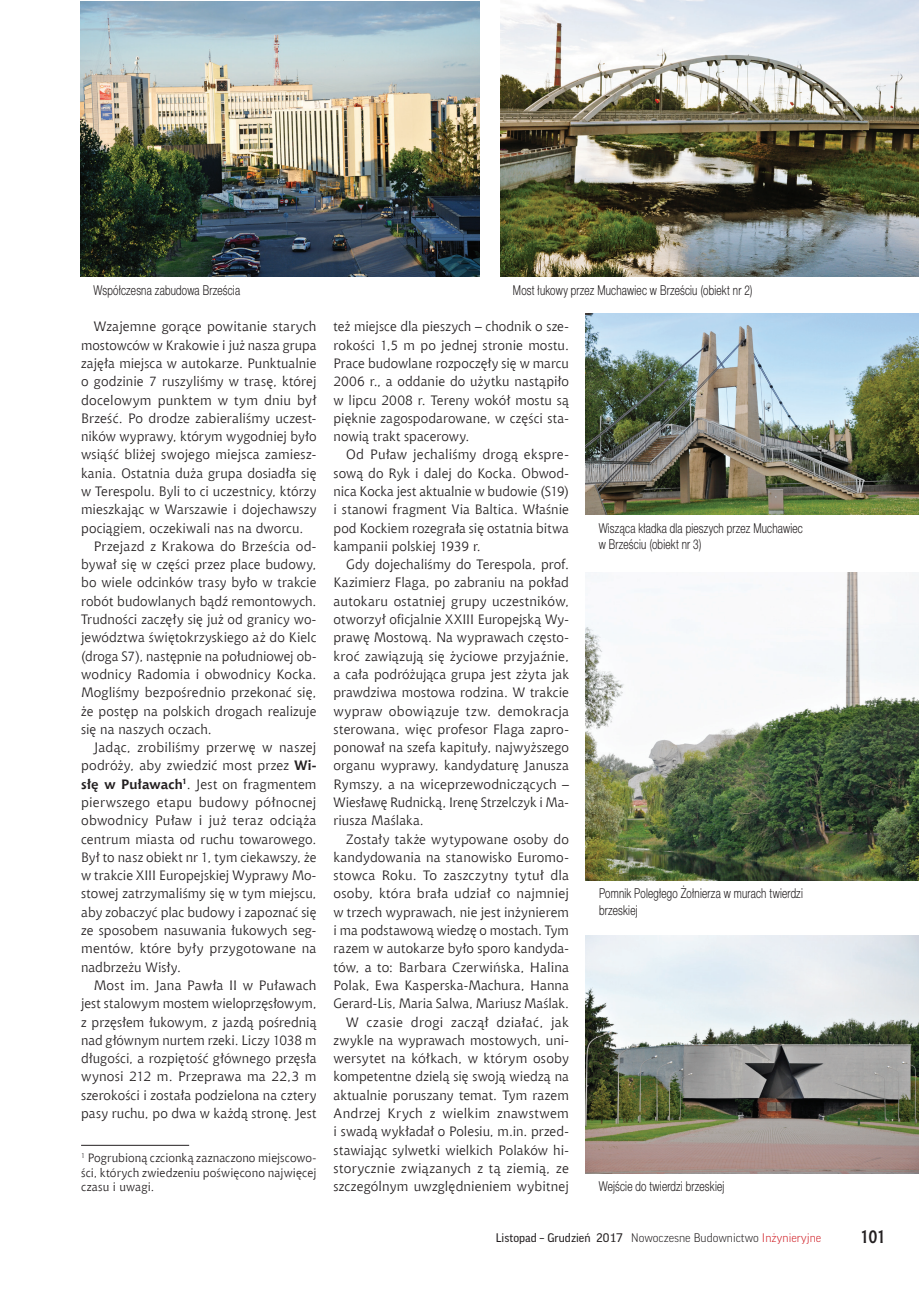
<style>
.page{position:relative;width:919px;height:1289px;background:#fff}
.page>*{position:absolute;margin:0;border:0;box-sizing:border-box;transform-origin:0 0}
.t1{font:700 18px "Aerton Cnd EFN";color:#231f20}
.t2{font:13.5px/18.3px "Chianti EU";letter-spacing:.01em;color:#231f20;text-align:justify}
.t3{font:13.5px/16.2px "Switzer Cnd EFN Light";letter-spacing:.015em;color:#231f20;scale:.9 1}
.t4{font:12px/14.4px "Chianti EU";letter-spacing:.01em;color:#231f20;text-align:justify}
.t5{font:12px "Good Pro";color:#231f20}
.s1{font-weight:700}
.s2{font-weight:300}
.s3{font-weight:300;color:#d1232a}
</style>
<div class="page">
<hr style="left:81px;top:1144px;width:108px;height:1px;background:#231f20">
<img style="left:81px;top:2px;width:398px;height:274px">
<img style="left:500px;top:0;width:418px;height:276px">
<img style="left:586px;top:313px;width:332px;height:201px">
<img style="left:586px;top:572px;width:332px;height:308px">
<img style="left:586px;top:935px;width:332px;height:237px">
<p class="t3" style="left:94px;top:282px;width:164px">Współczesna zabudowa Brześcia</p>
<p class="t2" style="left:94px;top:317px;width:224px">Wzajemne gorące powitanie starych</p>
<p class="t2" style="left:81px;top:336px;width:237px">mostowców w Krakowie i już nasza grupa</p>
<p class="t2" style="left:81px;top:354px;width:237px">zajęła miejsca w autokarze. Punktualnie</p>
<p class="t2" style="left:81px;top:372px;width:237px">o godzinie 7 ruszyliśmy w trasę, której</p>
<p class="t2" style="left:81px;top:390px;width:237px">docelowym punktem w tym dniu był</p>
<p class="t2" style="left:81px;top:409px;width:237px">Brześć. Po drodze zabieraliśmy uczest-</p>
<p class="t2" style="left:81px;top:427px;width:237px">ników wyprawy, którym wygodniej było</p>
<p class="t2" style="left:81px;top:445px;width:237px">wsiąść bliżej swojego miejsca zamiesz-</p>
<p class="t2" style="left:81px;top:464px;width:237px">kania. Ostatnia duża grupa dosiadła się</p>
<p class="t2" style="left:81px;top:482px;width:237px">w Terespolu. Byli to ci uczestnicy, którzy</p>
<p class="t2" style="left:81px;top:500px;width:237px">mieszkając w Warszawie i dojechawszy</p>
<p class="t2" style="left:81px;top:518px;width:224px">pociągiem, oczekiwali nas na dworcu.</p>
<p class="t2" style="left:94px;top:537px;width:224px">Przejazd z Krakowa do Brześcia od-</p>
<p class="t2" style="left:81px;top:555px;width:237px">bywał się w części przez place budowy,</p>
<p class="t2" style="left:81px;top:573px;width:237px">bo wiele odcinków trasy było w trakcie</p>
<p class="t2" style="left:81px;top:591px;width:237px">robót budowlanych bądź remontowych.</p>
<p class="t2" style="left:81px;top:610px;width:237px">Trudności zaczęły się już od granicy wo-</p>
<p class="t2" style="left:81px;top:628px;width:237px">jewództwa świętokrzyskiego aż do Kielc</p>
<p class="t2" style="left:81px;top:646px;width:237px">(droga S7), następnie na południowej ob-</p>
<p class="t2" style="left:81px;top:665px;width:237px">wodnicy Radomia i obwodnicy Kocka.</p>
<p class="t2" style="left:81px;top:683px;width:237px">Mogliśmy bezpośrednio przekonać się,</p>
<p class="t2" style="left:81px;top:701px;width:237px">że postęp na polskich drogach realizuje</p>
<p class="t2" style="left:81px;top:719px;width:132px">się na naszych oczach.</p>
<p class="t2" style="left:94px;top:738px;width:224px">Jadąc, zrobiliśmy przerwę w naszej</p>
<p class="t2" style="left:81px;top:756px;width:237px">podróży, aby zwiedzić most przez <span class="s1">Wi-</span></p>
<p class="t2" style="left:81px;top:774px;width:237px"><span class="s1">słę w Puławach</span><sup>1</sup>. Jest on fragmentem</p>
<p class="t2" style="left:81px;top:793px;width:237px">pierwszego etapu budowy północnej</p>
<p class="t2" style="left:81px;top:811px;width:237px">obwodnicy Puław i już teraz odciąża</p>
<p class="t2" style="left:81px;top:829px;width:237px">centrum miasta od ruchu towarowego.</p>
<p class="t2" style="left:81px;top:847px;width:237px">Był to nasz obiekt nr 1, tym ciekawszy, że</p>
<p class="t2" style="left:81px;top:866px;width:237px">w trakcie XIII Europejskiej Wyprawy Mo-</p>
<p class="t2" style="left:81px;top:884px;width:237px">stowej zatrzymaliśmy się w tym miejscu,</p>
<p class="t2" style="left:81px;top:902px;width:237px">aby zobaczyć plac budowy i zapoznać się</p>
<p class="t2" style="left:81px;top:921px;width:237px">ze sposobem nasuwania łukowych seg-</p>
<p class="t2" style="left:81px;top:939px;width:237px">mentów, które były przygotowane na</p>
<p class="t2" style="left:81px;top:957px;width:101px">nadbrzeżu Wisły.</p>
<p class="t2" style="left:94px;top:975px;width:224px">Most im. Jana Pawła II w Puławach</p>
<p class="t2" style="left:81px;top:994px;width:237px">jest stalowym mostem wieloprzęsłowym,</p>
<p class="t2" style="left:81px;top:1012px;width:237px">z przęsłem łukowym, z jazdą pośrednią</p>
<p class="t2" style="left:81px;top:1030px;width:237px">nad głównym nurtem rzeki. Liczy 1038 m</p>
<p class="t2" style="left:81px;top:1049px;width:237px">długości, a rozpiętość głównego przęsła</p>
<p class="t2" style="left:81px;top:1067px;width:237px">wynosi 212 m. Przeprawa ma 22,3 m</p>
<p class="t2" style="left:81px;top:1085px;width:237px">szerokości i została podzielona na cztery</p>
<p class="t2" style="left:81px;top:1103px;width:237px">pasy ruchu, po dwa w każdą stronę. Jest</p>
<p class="t4" style="left:81px;top:1150px;width:237px"><sup>1</sup> Pogrubioną czcionką zaznaczono miejscowo&shy;ści, których zwiedzeniu poświęcono najwięcej czasu i uwagi.</p>
<p class="t3" style="left:513px;top:282px;width:268px">Most łukowy przez Muchawiec w Brześciu (obiekt nr 2)</p>
<p class="t2" style="left:333px;top:317px;width:237px">też miejsce dla pieszych – chodnik o sze&shy;rokości 1,5 m po jednej stronie mostu.<br>Prace budowlane rozpoczęły się w marcu 2006 r., a oddanie do użytku nastąpiło w lipcu 2008 r. Tereny wokół mostu są pięknie zagospodarowane, w części sta&shy;nowią trakt spacerowy.</p>
<p class="t2" style="left:333px;top:445px;width:237px;text-indent:13px">Od Puław jechaliśmy drogą ekspre&shy;sową do Ryk i dalej do Kocka. Obwod&shy;nica Kocka jest aktualnie w budowie (S19) i stanowi fragment Via Baltica. Właśnie pod Kockiem rozegrała się ostatnia bitwa kampanii polskiej 1939 r.</p>
<p class="t2" style="left:333px;top:555px;width:237px;text-indent:13px">Gdy dojechaliśmy do Terespola, prof.<br>Kazimierz Flaga, po zabraniu na pokład autokaru ostatniej grupy uczestników, otworzył oficjalnie XXIII Europejską Wy&shy;prawę Mostową. Na wyprawach często&shy;kroć zawiązują się życiowe przyjaźnie, a cała podróżująca grupa jest zżyta jak prawdziwa mostowa rodzina. W trakcie wypraw obowiązuje tzw. demokracja sterowana, więc profesor Flaga zapro&shy;ponował na szefa kapituły, najwyższego organu wyprawy, kandydaturę Janusza Rymszy, a na wiceprzewodniczących – Wiesławę Rudnicką, Irenę Strzelczyk i Ma&shy;riusza Maślaka.</p>
<p class="t2" style="left:333px;top:829px;width:237px;text-align:right">Zostały także wytypowane osoby do kandydowania na stanowisko Euromo&shy;stowca Roku. To zaszczytny tytuł dla osoby, która brała udział co najmniej w trzech wyprawach, nie jest inżynierem i ma podstawową wiedzę o mostach. Tym razem w autokarze było sporo kandyda&shy;tów, a to: Barbara Czerwińska, Halina Polak, Ewa Kasperska-Machura, Hanna Gerard-Lis, Maria Salwa, Mariusz Maślak.<br>W czasie drogi zaczął działać, jak zwykle na wyprawach mostowych, uni&shy;wersytet na kółkach, w którym osoby kompetentne dzielą się swoją wiedzą na aktualnie poruszany temat. Tym razem Andrzej Krych z wielkim znawstwem i swadą wykładał o Polesiu, m.in. przed&shy;stawiając sylwetki wielkich Polaków hi&shy;storycznie związanych z tą ziemią, ze szczególnym uwzględnieniem wybitnej</p>
<p class="t3" style="left:598px;top:520px;width:228px">Wisząca kładka dla pieszych przez Muchawiec w Brześciu (obiekt nr 3)</p>
<p class="t3" style="left:599px;top:885px;width:228px">Pomnik Poległego Żołnierza w murach twierdzi brzeskiej</p>
<p class="t3" style="left:598px;top:1178px;width:141px">Wejście do twierdzi brzeskiej</p>
<p class="t5" style="left:495px;top:1230px;width:327px">Listopad – Grudzień 2017 <span class="s2">Nowoczesne Budownictwo</span> <span class="s3">Inżynieryjne</span></p>
<h1 class="t1" style="left:860px;top:1225px;width:27px">101</h1>
</div>
